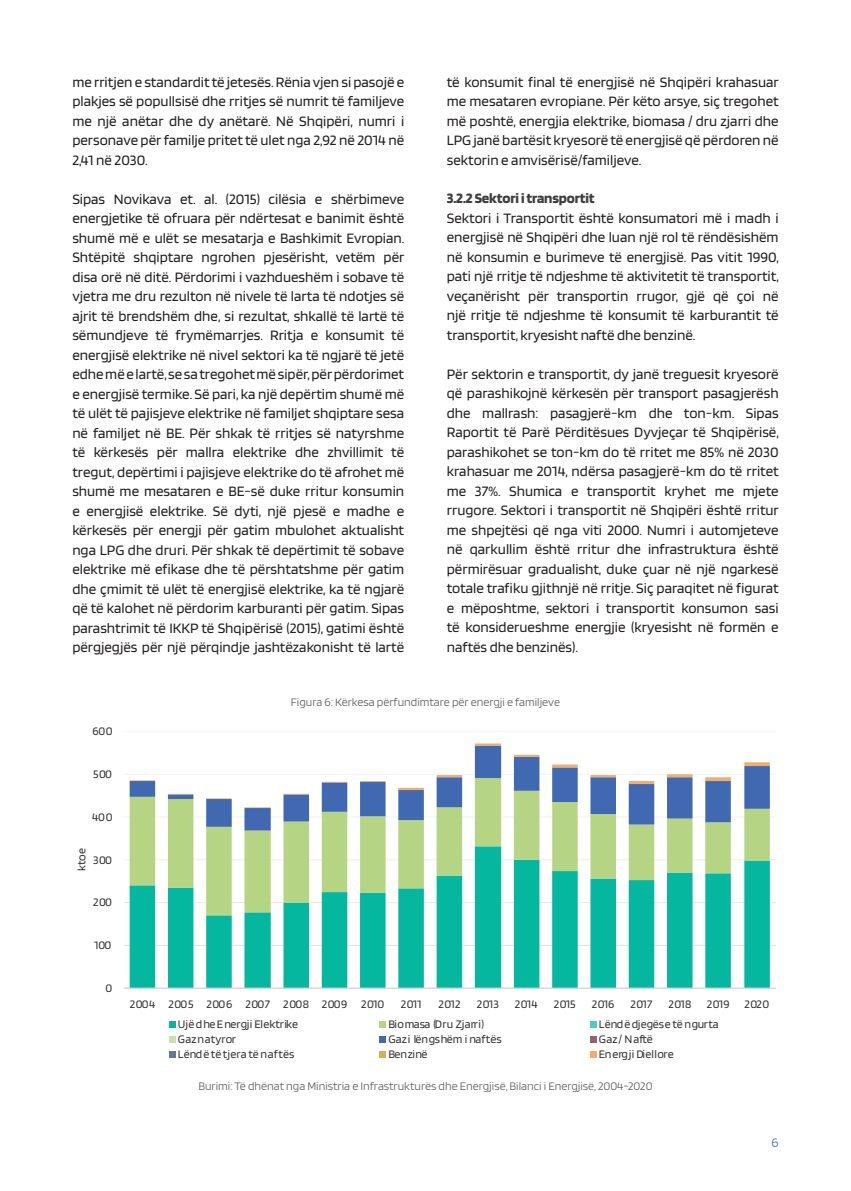
<style>
.page{position:relative;width:851px;height:1191px;background:#fff}
.page>*{position:absolute;margin:0;border:0;box-sizing:border-box;transform-origin:0 0}
.Body{font:15px/19.5px "Blinker";color:#231f20;text-align:justify}
.Subtitle{font:700 15px "Blinker";letter-spacing:-.01em;color:#3e3e3f}
.t1{font:200 13.5px "Blinker";color:#4069b0}
.t2{font:12px "Blinker";letter-spacing:.005em;color:#343433}
.Footnote{font:200 12px "Blinker";color:#5a5a5d}
.t3{font:12px "Blinker";letter-spacing:.05em;color:#343433}
.t4{font:12px "Blinker";letter-spacing:.03em;color:#343433}
.t5{font:12px "Blinker";letter-spacing:-.025em;color:#343433}
</style>
<div class="page">
<svg style="left:130px;top:915px;width:639px;height:72px;fill:#05b79f"></svg>
<svg style="left:130px;top:830px;width:639px;height:85px"></svg>
<svg style="left:130px;top:745px;width:639px;height:85px"></svg>
<svg style="left:130px;top:780px;width:25px;height:1px"></svg>
<svg style="left:168px;top:793px;width:25px;height:1px"></svg>
<svg style="left:206px;top:798px;width:26px;height:1px"></svg>
<svg style="left:244px;top:807px;width:27px;height:1px"></svg>
<svg style="left:283px;top:793px;width:26px;height:1px"></svg>
<svg style="left:322px;top:781px;width:25px;height:1px"></svg>
<svg style="left:360px;top:781px;width:25px;height:1px"></svg>
<hr style="left:398px;top:787px;width:26px;height:3px;background:#ed8b30;opacity:.7">
<hr style="left:436px;top:775px;width:26px;height:2px;background:#f2b072">
<hr style="left:475px;top:743px;width:26px;height:2px;background:#ed8b30;opacity:.7">
<hr style="left:514px;top:754px;width:25px;height:3px;background:#ed8b30;opacity:.7">
<hr style="left:552px;top:764px;width:25px;height:3px;background:#ed8b30;opacity:.7">
<hr style="left:590px;top:775px;width:26px;height:2px;background:#f2b072">
<hr style="left:628px;top:781px;width:26px;height:3px;background:#f2ad6d">
<hr style="left:667px;top:774px;width:25px;height:3px;background:#ed8b30;opacity:.7">
<hr style="left:705px;top:777px;width:25px;height:4px;background:#ed8b30;opacity:.7">
<hr style="left:744px;top:762px;width:25px;height:4px;background:#ed8b30;opacity:.7">
<hr style="left:124px;top:987px;width:651px;height:1px;background:#cdcdcc">
<svg style="left:169px;top:1021px;width:6px;height:6px"></svg>
<svg style="left:379px;top:1021px;width:6px;height:6px"></svg>
<div style="left:589px;top:1021px;width:7px;height:6px;background:#4fccbb"></div>
<svg style="left:169px;top:1036px;width:6px;height:6px"></svg>
<svg style="left:379px;top:1036px;width:6px;height:6px"></svg>
<div style="left:589px;top:1036px;width:7px;height:6px;background:#916375"></div>
<svg style="left:169px;top:1051px;width:6px;height:6px"></svg>
<svg style="left:379px;top:1051px;width:6px;height:6px"></svg>
<div style="left:589px;top:1051px;width:7px;height:6px;background:#f2ad6d"></div>
<p class="Body" style="left:72px;top:72px;width:333px">me rritjen e standardit të jetesës. Rënia vjen si pasojë e plakjes së popullsisë dhe rritjes së numrit të familjeve me një anëtar dhe dy anëtarë. Në Shqipëri, numri i personave për familje pritet të ulet nga 2,92 në 2014 në 2,41 në 2030.</p>
<p class="Body" style="left:72px;top:189px;width:333px">Sipas Novikava et. al. (2015) cilësia e shërbimeve energjetike të ofruara për ndërtesat e banimit është shumë më e ulët se mesatarja e Bashkimit Evropian.<br>Shtëpitë shqiptare ngrohen pjesërisht, vetëm për disa orë në ditë. Përdorimi i vazhdueshëm i sobave të vjetra me dru rezulton në nivele të larta të ndotjes së ajrit të brendshëm dhe, si rezultat, shkallë të lartë të sëmundjeve të frymëmarrjes. Rritja e konsumit të energjisë elektrike në nivel sektori ka të ngjarë të jetë edhe më e lartë, se sa tregohet më sipër, për përdorimet e energjisë termike. Së pari, ka një depërtim shumë më të ulët të pajisjeve elektrike në familjet shqiptare sesa në familjet në BE. Për shkak të rritjes së natyrshme të kërkesës për mallra elektrike dhe zhvillimit të tregut, depërtimi i pajisjeve elektrike do të afrohet më shumë me mesataren e BE-së duke rritur konsumin e energjisë elektrike. Së dyti, një pjesë e madhe e kërkesës për energji për gatim mbulohet aktualisht nga LPG dhe druri. Për shkak të depërtimit të sobave elektrike më efikase dhe të përshtatshme për gatim dhe çmimit të ulët të energjisë elektrike, ka të ngjarë që të kalohet në përdorim karburanti për gatim. Sipas parashtrimit të IKKP të Shqipërisë (2015), gatimi është përgjegjës për një përqindje jashtëzakonisht të lartë</p>
<p class="Body" style="left:446px;top:72px;width:333px">të konsumit final të energjisë në Shqipëri krahasuar me mesataren evropiane. Për këto arsye, siç tregohet më poshtë, energjia elektrike, biomasa / dru zjarri dhe LPG janë bartësit kryesorë të energjisë që përdoren në sektorin e amvisërisë/familjeve.</p>
<p class="Subtitle" style="left:446px;top:190px;width:149px">3.2.2 Sektori i transportit</p>
<p class="Body" style="left:446px;top:208px;width:333px">Sektori i Transportit është konsumatori më i madh i energjisë në Shqipëri dhe luan një rol të rëndësishëm në konsumin e burimeve të energjisë. Pas vitit 1990, pati një rritje të ndjeshme të aktivitetit të transportit, veçanërisht për transportin rrugor, gjë që çoi në një rritje të ndjeshme të konsumit të karburantit të transportit, kryesisht naftë dhe benzinë.</p>
<p class="Body" style="left:446px;top:364px;width:333px">Për sektorin e transportit, dy janë treguesit kryesorë që parashikojnë kërkesën për transport pasagjerësh dhe mallrash: pasagjerë-km dhe ton-km. Sipas Raportit të Parë Përditësues Dyvjeçar të Shqipërisë, parashikohet se ton-km do të rritet me 85% në 2030 krahasuar me 2014, ndërsa pasagjerë-km do të rritet me 37%. Shumica e transportit kryhet me mjete rrugore. Sektori i transportit në Shqipëri është rritur me shpejtësi që nga viti 2000. Numri i automjeteve në qarkullim është rritur dhe infrastruktura është përmirësuar gradualisht, duke çuar në një ngarkesë totale trafiku gjithnjë në rritje. Siç paraqitet në figurat e mëposhtme, sektori i transportit konsumon sasi të konsiderueshme energjie (kryesisht në formën e naftës dhe benzinës).</p>
<p class="t2" style="left:92px;top:725px;width:22px">600</p>
<p class="t2" style="left:93px;top:768px;width:20px">500</p>
<p class="t2" style="left:92px;top:810px;width:22px">400</p>
<p class="t2" style="left:75px;top:871px;width:24px;rotate:-90deg">ktoe</p>
<p class="t2" style="left:93px;top:853px;width:20px">300</p>
<p class="t2" style="left:93px;top:896px;width:20px">200</p>
<p class="t2" style="left:94px;top:939px;width:19px">100</p>
<p class="t2" style="left:105px;top:981px;width:8px">0</p>
<p class="Footnote" style="left:291px;top:696px;width:270px">Figura 6: Kërkesa përfundimtare për energji e familjeve</p>
<p class="t3" style="left:130px;top:998px;width:256px">2004 2005 2006 2007 2008 2009 2010</p>
<p class="t2" style="left:400px;top:998px;width:22px">2011</p>
<p class="t2" style="left:438px;top:998px;width:23px">2012</p>
<p class="t2" style="left:477px;top:998px;width:23px">2013</p>
<p class="t2" style="left:515px;top:998px;width:24px">2014</p>
<p class="t2" style="left:553px;top:998px;width:23px">2015</p>
<p class="t2" style="left:591px;top:998px;width:24px">2016</p>
<p class="t2" style="left:630px;top:998px;width:23px">2017</p>
<p class="t2" style="left:668px;top:998px;width:24px">2018</p>
<p class="t4" style="left:706px;top:998px;width:64px">2019 2020</p>
<p class="t2" style="left:178px;top:1017px;width:121px">Ujë dhe Energji Elektrike</p>
<p class="t2" style="left:388px;top:1017px;width:97px">Biomasa (Dru Zjarri)</p>
<p class="t2" style="left:598px;top:1017px;width:121px">Lëndë djegëse të ngurta</p>
<p class="t2" style="left:178px;top:1032px;width:60px">Gaz natyror</p>
<p class="t2" style="left:388px;top:1032px;width:115px">Gaz i lëngshëm i naftës</p>
<p class="t2" style="left:598px;top:1032px;width:55px">Gaz / Naftë</p>
<p class="t2" style="left:178px;top:1047px;width:118px">Lëndë të tjera të naftës</p>
<p class="t5" style="left:388px;top:1047px;width:40px">Benzinë</p>
<p class="t2" style="left:598px;top:1047px;width:76px">Energji Diellore</p>
<p class="Footnote" style="left:198px;top:1080px;width:455px">Burimi: Të dhënat nga Ministria e Infrastrukturës dhe Energjisë, Bilanci i Energjisë, 2004-2020</p>
<p class="t1" style="left:771px;top:1135px;width:9px">6</p>
</div>
